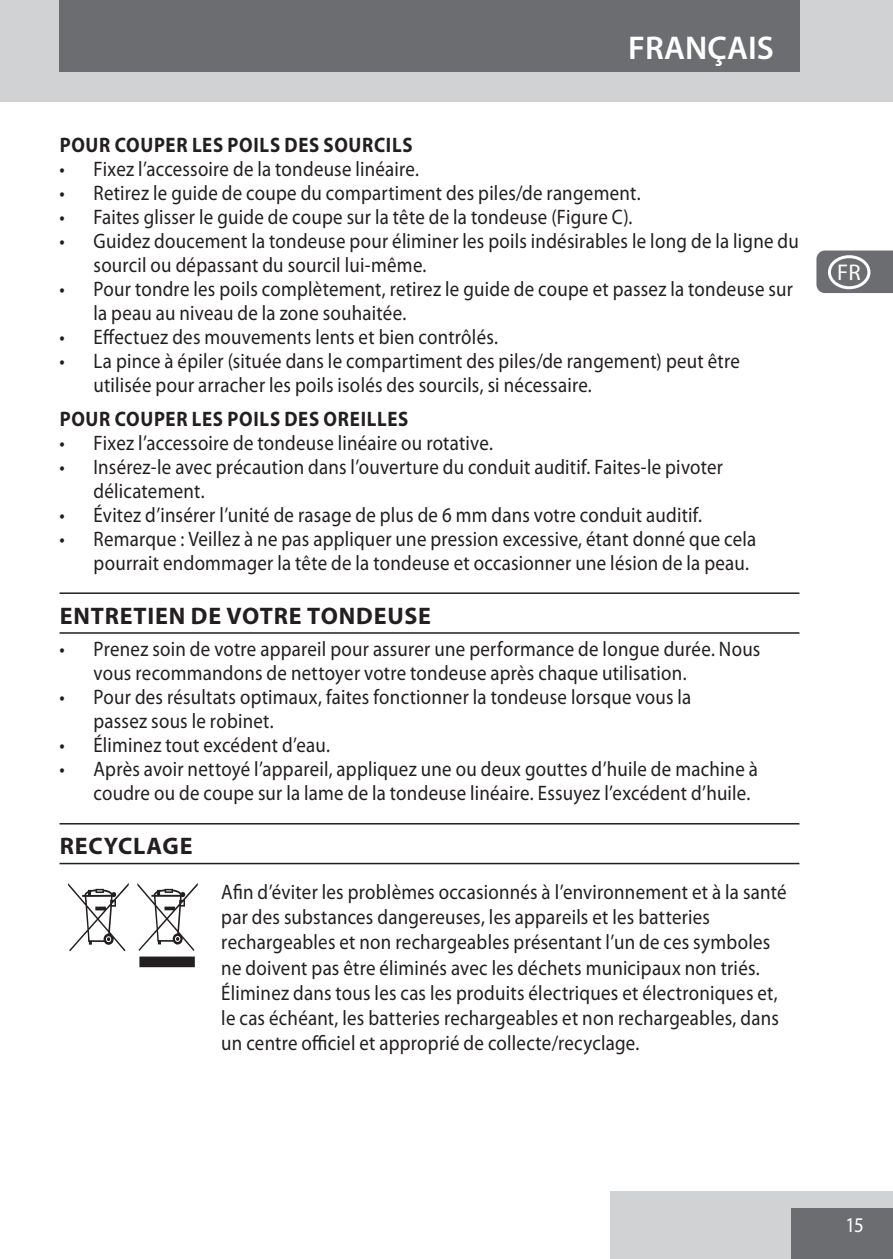
<style>
.page{position:relative;width:893px;height:1259px;background:#fff}
.page>*{position:absolute;margin:0;border:0;box-sizing:border-box;transform-origin:0 0}
.default{font:120px "Myriad Mine";color:#231f20;scale:.9 1}
.t1{font:600 33px "Myriad Pro";color:#fff}
.heading{font:700 24px "Myriad Pro";letter-spacing:.035em;color:#231f20}
.t2{font:22.8px "Myriad Pro";color:#fff}
.default-2{font:21px/24px "Myriad Pro";letter-spacing:.01em;color:#231f20;scale:.9 1}
.t3{font:700 21px "Myriad Pro";letter-spacing:.04em;color:#231f20;scale:.9 1}
.t4{font:21px "Myriad Pro";color:#fff;scale:.9 1}
</style>
<div class="page">
<div style="left:611px;top:1191px;width:282px;height:68px;background:#d1d2d4"></div>
<div style="left:791px;top:1208px;width:102px;height:51px;background:#6c6d70"></div>
<div style="left:0;top:0;width:893px;height:102px;background:#d1d2d4"></div>
<div style="left:59px;top:0;width:740px;height:72px;background:#6c6d70"></div>
<hr style="left:60px;top:592px;width:739px;height:2px;background:#231f20">
<hr style="left:60px;top:632px;width:739px;height:2px;background:#231f20">
<hr style="left:60px;top:823px;width:739px;height:1px;background:#231f20">
<hr style="left:60px;top:863px;width:739px;height:1px;background:#231f20">
<svg style="left:816px;top:250px;width:77px;height:43px"></svg>
<div style="left:828px;top:128px;width:42px;height:34px;border:3px solid #fff;border-radius:50%"></div>
<div style="left:828px;top:170px;width:42px;height:34px;border:3px solid #fff;border-radius:50%"></div>
<div style="left:828px;top:213px;width:42px;height:34px;border:3px solid #fff;border-radius:50%"></div>
<div style="left:828px;top:255px;width:42px;height:34px;border:3px solid #fff;border-radius:50%"></div>
<div style="left:828px;top:298px;width:42px;height:34px;border:3px solid #fff;border-radius:50%"></div>
<div style="left:828px;top:340px;width:42px;height:34px;border:3px solid #fff;border-radius:50%"></div>
<div style="left:828px;top:383px;width:42px;height:34px;border:3px solid #fff;border-radius:50%"></div>
<div style="left:828px;top:425px;width:42px;height:34px;border:3px solid #fff;border-radius:50%"></div>
<div style="left:828px;top:468px;width:42px;height:34px;border:3px solid #fff;border-radius:50%"></div>
<div style="left:828px;top:510px;width:42px;height:34px;border:3px solid #fff;border-radius:50%"></div>
<div style="left:828px;top:553px;width:42px;height:34px;border:3px solid #fff;border-radius:50%"></div>
<div style="left:828px;top:595px;width:42px;height:34px;border:3px solid #fff;border-radius:50%"></div>
<div style="left:828px;top:638px;width:42px;height:34px;border:3px solid #fff;border-radius:50%"></div>
<div style="left:828px;top:680px;width:42px;height:34px;border:3px solid #fff;border-radius:50%"></div>
<div style="left:828px;top:723px;width:42px;height:34px;border:3px solid #fff;border-radius:50%"></div>
<div style="left:828px;top:765px;width:42px;height:34px;border:3px solid #fff;border-radius:50%"></div>
<div style="left:828px;top:808px;width:42px;height:34px;border:3px solid #fff;border-radius:50%"></div>
<div style="left:828px;top:850px;width:42px;height:34px;border:3px solid #fff;border-radius:50%"></div>
<div style="left:828px;top:893px;width:42px;height:34px;border:3px solid #fff;border-radius:50%"></div>
<div style="left:828px;top:935px;width:42px;height:34px;border:3px solid #fff;border-radius:50%"></div>
<div style="left:828px;top:978px;width:42px;height:34px;border:3px solid #fff;border-radius:50%"></div>
<div style="left:828px;top:1020px;width:42px;height:34px;border:3px solid #fff;border-radius:50%"></div>
<div style="left:828px;top:1063px;width:42px;height:34px;border:3px solid #fff;border-radius:50%"></div>
<div style="left:828px;top:1106px;width:42px;height:34px;border:3px solid #fff;border-radius:50%"></div>
<div style="left:828px;top:1148px;width:42px;height:34px;border:3px solid #fff;border-radius:50%"></div>
<p class="t1" style="left:628px;top:29px;width:147px">FRANÇAIS</p>
<p class="t3" style="left:60px;top:133px;width:394px">POUR COUPER LES POILS DES SOURCILS</p>
<p class="default-2" style="left:60px;top:157px;width:401px">• Fixez l’accessoire de la tondeuse linéaire.</p>
<p class="default-2" style="left:60px;top:181px;width:647px">• Retirez le guide de coupe du compartiment des piles/de rangement.</p>
<p class="default-2" style="left:60px;top:205px;width:638px">• Faites glisser le guide de coupe sur la tête de la tondeuse (Figure C).</p>
<p class="default-2" style="left:94px;top:229px;width:785px;text-indent:-34px">• Guidez doucement la tondeuse pour éliminer les poils indésirables le long de la ligne du sourcil ou dépassant du sourcil lui-même.</p>
<p class="default-2" style="left:94px;top:277px;width:779px;text-indent:-34px">• Pour tondre les poils complètement, retirez le guide de coupe et passez la tondeuse sur la peau au niveau de la zone souhaitée.</p>
<p class="default-2" style="left:60px;top:325px;width:489px">• Effectuez des mouvements lents et bien contrôlés.</p>
<p class="default-2" style="left:94px;top:349px;width:720px;text-indent:-34px">• La pince à épiler (située dans le compartiment des piles/de rangement) peut être utilisée pour arracher les poils isolés des sourcils, si nécessaire.</p>
<p class="t3" style="left:60px;top:407px;width:389px">POUR COUPER LES POILS DES OREILLES</p>
<p class="default-2" style="left:60px;top:431px;width:483px">• Fixez l’accessoire de tondeuse linéaire ou rotative.</p>
<p class="default-2" style="left:94px;top:455px;width:701px;text-indent:-34px">• Insérez-le avec précaution dans l’ouverture du conduit auditif. Faites-le pivoter délicatement.</p>
<p class="default-2" style="left:60px;top:503px;width:715px">• Évitez d’insérer l’unité de rasage de plus de 6 mm dans votre conduit auditif.</p>
<p class="default-2" style="left:94px;top:527px;width:738px;text-indent:-34px">• Remarque : Veillez à ne pas appliquer une pression excessive, étant donné que cela pourrait endommager la tête de la tondeuse et occasionner une lésion de la peau.</p>
<p class="heading" style="left:60px;top:602px;width:373px">ENTRETIEN DE VOTRE TONDEUSE</p>
<p class="default-2" style="left:94px;top:637px;width:742px;text-indent:-34px">• Prenez soin de votre appareil pour assurer une performance de longue durée. Nous vous recommandons de nettoyer votre tondeuse après chaque utilisation.</p>
<p class="default-2" style="left:94px;top:685px;width:666px;text-indent:-34px">• Pour des résultats optimaux, faites fonctionner la tondeuse lorsque vous la passez sous le robinet.</p>
<p class="default-2" style="left:60px;top:733px;width:302px">• Éliminez tout excédent d’eau.</p>
<p class="default-2" style="left:94px;top:757px;width:740px;text-indent:-34px">• Après avoir nettoyé l’appareil, appliquez une ou deux gouttes d’huile de machine à coudre ou de coupe sur la lame de la tondeuse linéaire. Essuyez l’excédent d’huile.</p>
<p class="heading" style="left:60px;top:832px;width:134px">RECYCLAGE</p>
<p class="default" style="left:68px;top:866px;width:151px">W</p>
<p class="default-2" style="left:221px;top:880px;width:630px;line-height:25.2px">Afin d’éviter les problèmes occasionnés à l’environnement et à la santé par des substances dangereuses, les appareils et les batteries rechargeables et non rechargeables présentant l’un de ces symboles ne doivent pas être éliminés avec les déchets municipaux non triés.<br>Éliminez dans tous les cas les produits électriques et électroniques et, le cas échéant, les batteries rechargeables et non rechargeables, dans un centre officiel et approprié de collecte/recyclage.</p>
<p class="t2" style="left:837px;top:259px;width:25px">FR</p>
<p class="t4" style="left:845px;top:1213px;width:22px">15</p>
</div>
